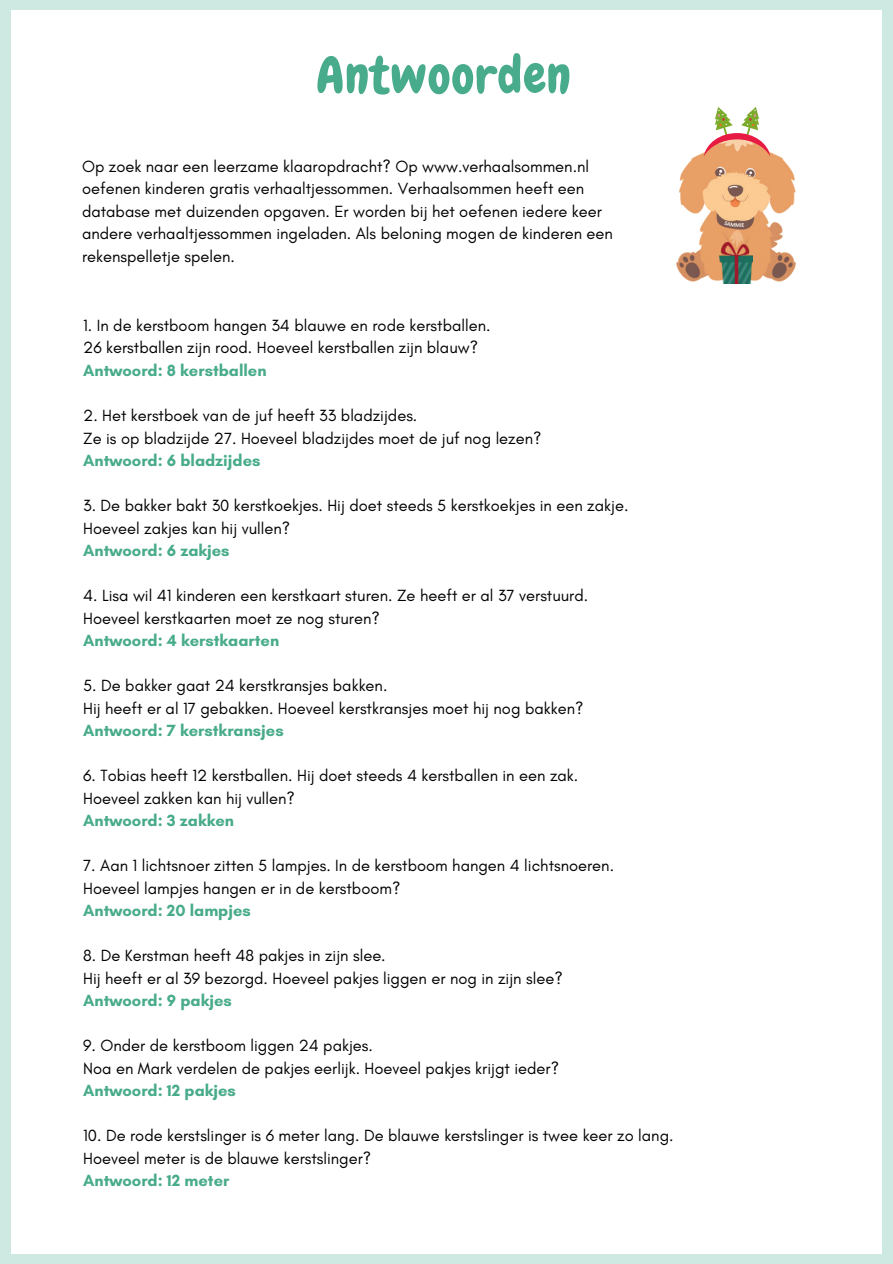
<style>
.page{position:relative;width:893px;height:1264px;background:#fff}
.page>*{position:absolute;margin:0;border:0;box-sizing:border-box;transform-origin:0 0}
.t1{font:50.7px "Chewy";letter-spacing:.02em;color:#48ab8b}
.t2{font:16.5px/22.5px "Glacial Indifference";color:#000}
.t3{font:700 16.5px "Glacial Indifference";color:#48ab8b}
</style>
<div class="page">
<div style="left:0;top:0;width:892px;height:1263px;background:linear-gradient(to right,#cee8e2,#cee8e2)"></div>
<div style="left:11px;top:10px;width:870px;height:1243px;background:#fff"></div>
<img style="left:676px;top:152px;width:121px;height:130px">
<svg style="left:703px;top:107px;width:67px;height:49px"></svg>
<img style="left:719px;top:242px;width:33px;height:42px">
<h1 class="t1" style="left:316px;top:43px;width:256px">Antwoorden</h1>
<p class="t2" style="left:82px;top:155px;width:532px">Op zoek naar een leerzame klaaropdracht? Op www.verhaalsommen.nl oefenen kinderen gratis verhaaltjessommen. Verhaalsommen heeft een database met duizenden opgaven. Er worden bij het oefenen iedere keer andere verhaaltjessommen ingeladen. Als beloning mogen de kinderen een rekenspelletje spelen.</p>
<p class="t2" style="left:83px;top:314px;width:409px">1. In de kerstboom hangen 34 blauwe en rode kerstballen.<br>26 kerstballen zijn rood. Hoeveel kerstballen zijn blauw?</p>
<p class="t3" style="left:83px;top:360px;width:185px">Antwoord: 8 kerstballen</p>
<p class="t2" style="left:83px;top:404px;width:460px">2. Het kerstboek van de juf heeft 33 bladzijdes.<br>Ze is op bladzijde 27. Hoeveel bladzijdes moet de juf nog lezen?</p>
<p class="t3" style="left:83px;top:450px;width:179px">Antwoord: 6 bladzijdes</p>
<p class="t2" style="left:83px;top:494px;width:546px">3. De bakker bakt 30 kerstkoekjes. Hij doet steeds 5 kerstkoekjes in een zakje.<br>Hoeveel zakjes kan hij vullen?</p>
<p class="t3" style="left:83px;top:540px;width:148px">Antwoord: 6 zakjes</p>
<p class="t2" style="left:83px;top:584px;width:506px">4. Lisa wil 41 kinderen een kerstkaart sturen. Ze heeft er al 37 verstuurd.<br>Hoeveel kerstkaarten moet ze nog sturen?</p>
<p class="t3" style="left:83px;top:630px;width:197px">Antwoord: 4 kerstkaarten</p>
<p class="t2" style="left:83px;top:674px;width:501px">5. De bakker gaat 24 kerstkransjes bakken.<br>Hij heeft er al 17 gebakken. Hoeveel kerstkransjes moet hij nog bakken?</p>
<p class="t3" style="left:83px;top:720px;width:202px">Antwoord: 7 kerstkransjes</p>
<p class="t2" style="left:83px;top:764px;width:496px">6. Tobias heeft 12 kerstballen. Hij doet steeds 4 kerstballen in een zak.<br>Hoeveel zakken kan hij vullen?</p>
<p class="t3" style="left:83px;top:810px;width:152px">Antwoord: 3 zakken</p>
<p class="t2" style="left:83px;top:854px;width:532px">7. Aan 1 lichtsnoer zitten 5 lampjes. In de kerstboom hangen 4 lichtsnoeren.<br>Hoeveel lampjes hangen er in de kerstboom?</p>
<p class="t3" style="left:83px;top:900px;width:169px">Antwoord: 20 lampjes</p>
<p class="t2" style="left:83px;top:944px;width:481px">8. De Kerstman heeft 48 pakjes in zijn slee.<br>Hij heeft er al 39 bezorgd. Hoeveel pakjes liggen er nog in zijn slee?</p>
<p class="t3" style="left:83px;top:990px;width:150px">Antwoord: 9 pakjes</p>
<p class="t2" style="left:83px;top:1034px;width:477px">9. Onder de kerstboom liggen 24 pakjes.<br>Noa en Mark verdelen de pakjes eerlijk. Hoeveel pakjes krijgt ieder?</p>
<p class="t3" style="left:83px;top:1080px;width:154px">Antwoord: 12 pakjes</p>
<p class="t2" style="left:83px;top:1124px;width:592px">10. De rode kerstslinger is 6 meter lang. De blauwe kerstslinger is twee keer zo lang.<br>Hoeveel meter is de blauwe kerstslinger?</p>
<p class="t3" style="left:83px;top:1170px;width:148px">Antwoord: 12 meter</p>
</div>
